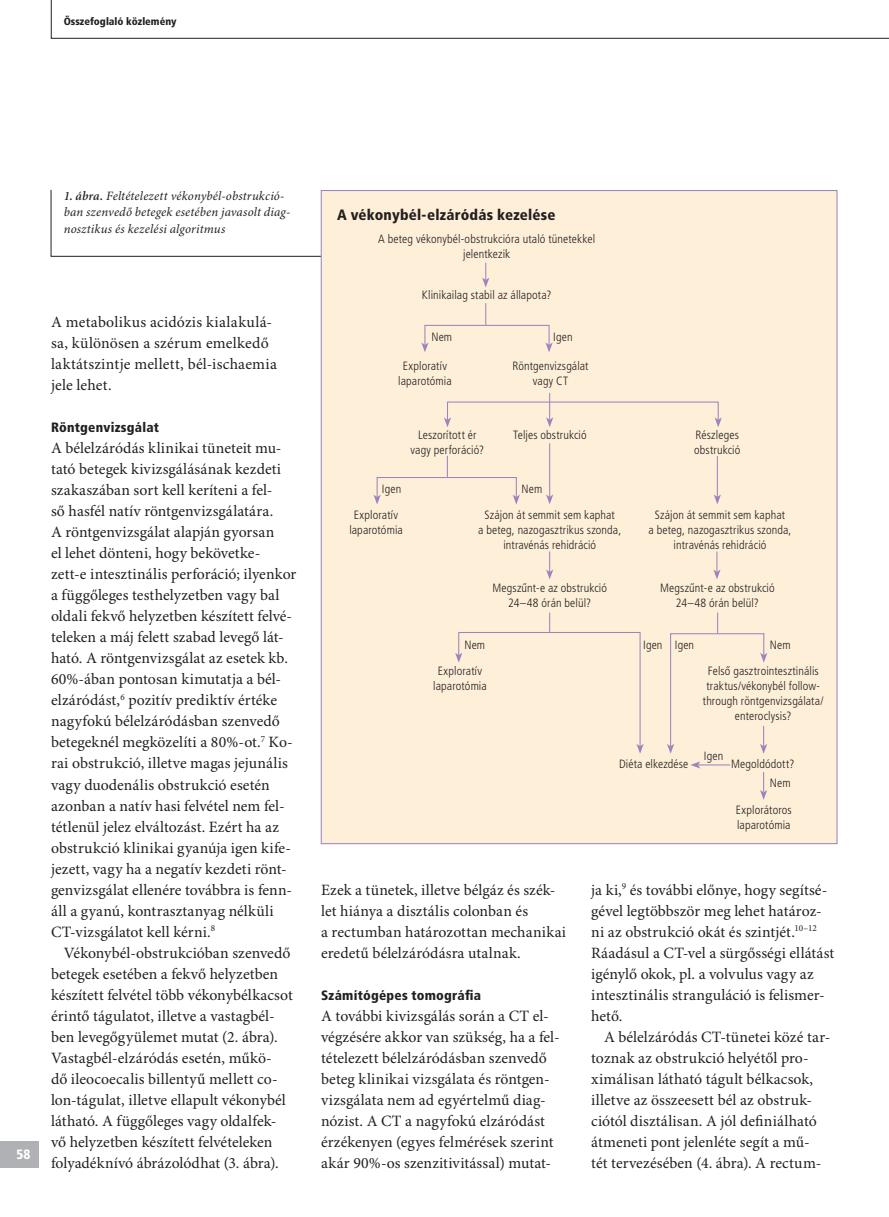
<style>
.page{position:relative;width:889px;height:1217px;background:#fff}
.page>*{position:absolute;margin:0;border:0;box-sizing:border-box;transform-origin:0 0}
.kenyértompa{font:15.75px/21px "Minion Pro";letter-spacing:.005em;color:#231f20}
.kenyér{font:15.75px/21px "Minion Pro";letter-spacing:.005em;color:#231f20}
.keretes_szöveg{font:900 condensed 15px "Frutiger";letter-spacing:.01em;color:#231f20}
.alcím2{font:900 condensed 13.5px "Frutiger";letter-spacing:.015em;color:#231f20}
.t1{font:13.5px "IMP Frutiger Cond Black";color:#fff}
.képaláírás{font:italic 12.75px/16.5px "Minion Pro";letter-spacing:.01em;color:#231f20}
.keretes_szöveg-2{font:300 condensed 12px/15px "Frutiger";letter-spacing:.01em;color:#231f20;text-align:center}
.t2{font:900 condensed 10.5px "Frutiger";color:#231f20}
.s1{font-family:"IMP Minion Semibold Italic";font-style:normal}
</style>
<div class="page">
<svg style="left:51px;top:0;width:838px;height:39px"></svg>
<div style="left:0;top:1140px;width:39px;height:27px;background:#b0b1b5"></div>
<svg style="left:50px;top:190px;width:270px;height:67px"></svg>
<div style="left:320px;top:190px;width:518px;height:654px;background:#feefd8"></div>
<svg style="left:482px;top:263px;width:7px;height:24px"></svg>
<svg style="left:546px;top:393px;width:7px;height:34px"></svg>
<hr style="left:549px;top:443px;width:1px;height:53px;background:#9c85bd">
<svg style="left:546px;top:494px;width:7px;height:10px"></svg>
<svg style="left:546px;top:551px;width:7px;height:28px"></svg>
<svg style="left:713px;top:551px;width:7px;height:28px"></svg>
<svg style="left:760px;top:771px;width:7px;height:28px"></svg>
<hr style="left:717px;top:456px;width:1px;height:40px;background:#9c85bd">
<svg style="left:713px;top:494px;width:8px;height:10px"></svg>
<svg style="left:485px;top:303px;width:1px;height:22px"></svg>
<svg style="left:447px;top:456px;width:1px;height:21px"></svg>
<div style="left:424px;top:325px;width:125px;height:20px;border:1px solid #9c85bd"></div>
<svg style="left:421px;top:342px;width:7px;height:10px"></svg>
<svg style="left:545px;top:342px;width:7px;height:10px"></svg>
<div style="left:376px;top:477px;width:141px;height:20px;border:1px solid #9c85bd"></div>
<svg style="left:373px;top:494px;width:8px;height:10px"></svg>
<svg style="left:513px;top:494px;width:7px;height:10px"></svg>
<div style="left:447px;top:401px;width:271px;height:19px;border:1px solid #9c85bd"></div>
<svg style="left:444px;top:417px;width:7px;height:10px"></svg>
<svg style="left:714px;top:417px;width:8px;height:10px"></svg>
<div style="left:455px;top:612px;width:188px;height:141px;background:#feefd8"></div>
<div style="left:667px;top:612px;width:100px;height:141px;background:#feefd8"></div>
<hr style="left:698px;top:764px;width:32px;height:1px;background:#9c85bd">
<svg style="left:690px;top:761px;width:10px;height:7px"></svg>
<p class="t2" style="left:64px;top:15px;width:114px">Összefoglaló közlemény</p>
<p class="képaláírás" style="left:64px;top:188px;width:228px"><span class="s1">1. ábra.</span> Feltételezett vékonybél-obstrukció&shy;ban szenvedő betegek esetében javasolt diag&shy;nosztikus és kezelési algoritmus</p>
<p class="t1" style="left:16px;top:1147px;width:16px">58</p>
<p class="kenyértompa" style="left:51px;top:312px;width:227px">A metabolikus acidózis kialakulá&shy;sa, különösen a szérum emelkedő laktátszintje mellett, bél-ischaemia jele lehet.</p>
<p class="alcím2" style="left:51px;top:419px;width:110px">Röntgenvizsgálat</p>
<p class="kenyértompa" style="left:51px;top:438px;width:247px">A bélelzáródás klinikai tüneteit mu&shy;tató betegek kivizsgálásának kezdeti szakaszában sort kell keríteni a fel-<br>ső hasfél natív röntgenvizsgálatára.<br>A röntgenvizsgálat alapján gyorsan<br>el lehet dönteni, hogy bekövetke&shy;zett-e intesztinális perforáció; ilyenkor a függőleges testhelyzetben vagy bal oldali fekvő helyzetben készített felvé&shy;teleken a máj felett szabad levegő lát&shy;ható. A röntgenvizsgálat az esetek kb.<br>60%-ában pontosan kimutatja a bél&shy;elzáródást,<sup>6</sup> pozitív prediktív értéke nagyfokú bélelzáródásban szenvedő betegeknél megközelíti a 80%-ot.<sup>7</sup> Ko&shy;rai obstrukció, illetve magas jejunális vagy duodenális obstrukció esetén azonban a natív hasi felvétel nem fel&shy;tétlenül jelez elváltozást. Ezért ha az obstrukció klinikai gyanúja igen kife&shy;jezett, vagy ha a negatív kezdeti rönt&shy;genvizsgálat ellenére továbbra is fenn&shy;áll a gyanú, kontrasztanyag nélküli CT-vizsgálatot kell kérni.<sup>8</sup></p>
<p class="kenyér" style="left:51px;top:942px;width:243px;text-indent:13px">Vékonybél-obstrukcióban szenvedő betegek esetében a fekvő helyzetben készített felvétel több vékonybélkacsot érintő tágulatot, illetve a vastagbél&shy;ben levegőgyülemet mutat (2. ábra).<br>Vastagbél-elzáródás esetén, műkö-<br>dő ileocoecalis billentyű mellett co&shy;lon-tágulat, illetve ellapult vékonybél látható. A függőleges vagy oldalfek&shy;vő helyzetben készített felvételeken folyadéknívó ábrázolódhat (3. ábra).</p>
<p class="keretes_szöveg" style="left:337px;top:205px;width:220px">A vékonybél-elzáródás kezelése</p>
<p class="keretes_szöveg-2" style="left:378px;top:231px;width:218px">A beteg vékonybél-obstrukcióra utaló tünetekkel jelentkezik</p>
<p class="keretes_szöveg-2" style="left:422px;top:287px;width:131px">Klinikailag stabil az állapota?</p>
<p class="keretes_szöveg-2" style="left:431px;top:329px;width:22px">Nem</p>
<p class="keretes_szöveg-2" style="left:553px;top:329px;width:21px">Igen</p>
<p class="keretes_szöveg-2" style="left:398px;top:358px;width:55px">Exploratív laparotómia</p>
<p class="keretes_szöveg-2" style="left:512px;top:358px;width:78px">Röntgenvizsgálat vagy CT</p>
<p class="keretes_szöveg-2" style="left:410px;top:427px;width:75px">Leszorított ér vagy perforáció?</p>
<p class="keretes_szöveg-2" style="left:513px;top:427px;width:75px">Teljes obstrukció</p>
<p class="keretes_szöveg-2" style="left:694px;top:427px;width:48px;text-align:left">Részleges obstrukció</p>
<p class="keretes_szöveg-2" style="left:382px;top:482px;width:21px">Igen</p>
<p class="keretes_szöveg-2" style="left:521px;top:482px;width:22px">Nem</p>
<p class="keretes_szöveg-2" style="left:349px;top:507px;width:55px">Exploratív laparotómia</p>
<p class="keretes_szöveg-2" style="left:478px;top:507px;width:144px">Szájon át semmit sem kaphat<br>a beteg, nazogasztrikus szonda, intravénás rehidráció</p>
<p class="keretes_szöveg-2" style="left:492px;top:580px;width:116px">Megszûnt-e az obstrukció<br>24–48 órán belül?</p>
<p class="keretes_szöveg-2" style="left:648px;top:507px;width:144px">Szájon át semmit sem kaphat<br>a beteg, nazogasztrikus szonda, intravénás rehidráció</p>
<p class="keretes_szöveg-2" style="left:660px;top:580px;width:116px">Megszûnt-e az obstrukció<br>24–48 órán belül?</p>
<p class="keretes_szöveg-2" style="left:464px;top:637px;width:22px">Nem</p>
<p class="keretes_szöveg-2" style="left:770px;top:637px;width:22px">Nem</p>
<p class="keretes_szöveg-2" style="left:643px;top:637px;width:21px">Igen</p>
<p class="keretes_szöveg-2" style="left:675px;top:637px;width:21px">Igen</p>
<p class="keretes_szöveg-2" style="left:433px;top:663px;width:55px">Exploratív laparotómia</p>
<p class="keretes_szöveg-2" style="left:703px;top:663px;width:122px">Felsô gasztrointesztinális traktus/vékonybél follow&shy;through röntgenvizsgálata/ enteroclysis?</p>
<p class="keretes_szöveg-2" style="left:704px;top:748px;width:21px">Igen</p>
<p class="keretes_szöveg-2" style="left:619px;top:756px;width:71px">Diéta elkezdése</p>
<p class="keretes_szöveg-2" style="left:731px;top:756px;width:65px">Megoldódott?</p>
<p class="keretes_szöveg-2" style="left:736px;top:802px;width:57px;text-align:left">Explorátoros laparotómia</p>
<p class="keretes_szöveg-2" style="left:770px;top:775px;width:22px">Nem</p>
<p class="kenyér" style="left:321px;top:879px;width:246px">Ezek a tünetek, illetve bélgáz és szék&shy;let hiánya a disztális colonban és<br>a rectumban határozottan mechanikai eredetű bélelzáródásra utalnak.</p>
<p class="alcím2" style="left:321px;top:986px;width:161px">Számítógépes tomográfia</p>
<p class="kenyértompa" style="left:321px;top:1005px;width:240px">A további kivizsgálás során a CT el&shy;végzésére akkor van szükség, ha a fel&shy;tételezett bélelzáródásban szenvedő beteg klinikai vizsgálata és röntgen&shy;vizsgálata nem ad egyértelmű diag&shy;nózist. A CT a nagyfokú elzáródást érzékenyen (egyes felmérések szerint akár 90%-os szenzitivitással) mutat-</p>
<p class="kenyértompa" style="left:591px;top:879px;width:244px">ja ki,<sup>9</sup> és további előnye, hogy segítsé&shy;gével legtöbbször meg lehet határoz&shy;ni az obstrukció okát és szintjét.<sup>10–12<br></sup>Ráadásul a CT-vel a sürgősségi ellátást igénylő okok, pl. a volvulus vagy az intesztinális stranguláció is felismer&shy;hető.</p>
<p class="kenyér" style="left:591px;top:1026px;width:241px;text-indent:13px">A bélelzáródás CT-tünetei közé tar&shy;toznak az obstrukció helyétől pro&shy;ximálisan látható tágult bélkacsok, illetve az összeesett bél az obstruk&shy;ciótól disztálisan. A jól definiálható átmeneti pont jelenléte segít a mű-<br>tét tervezésében (4. ábra). A rectum-</p>
</div>
